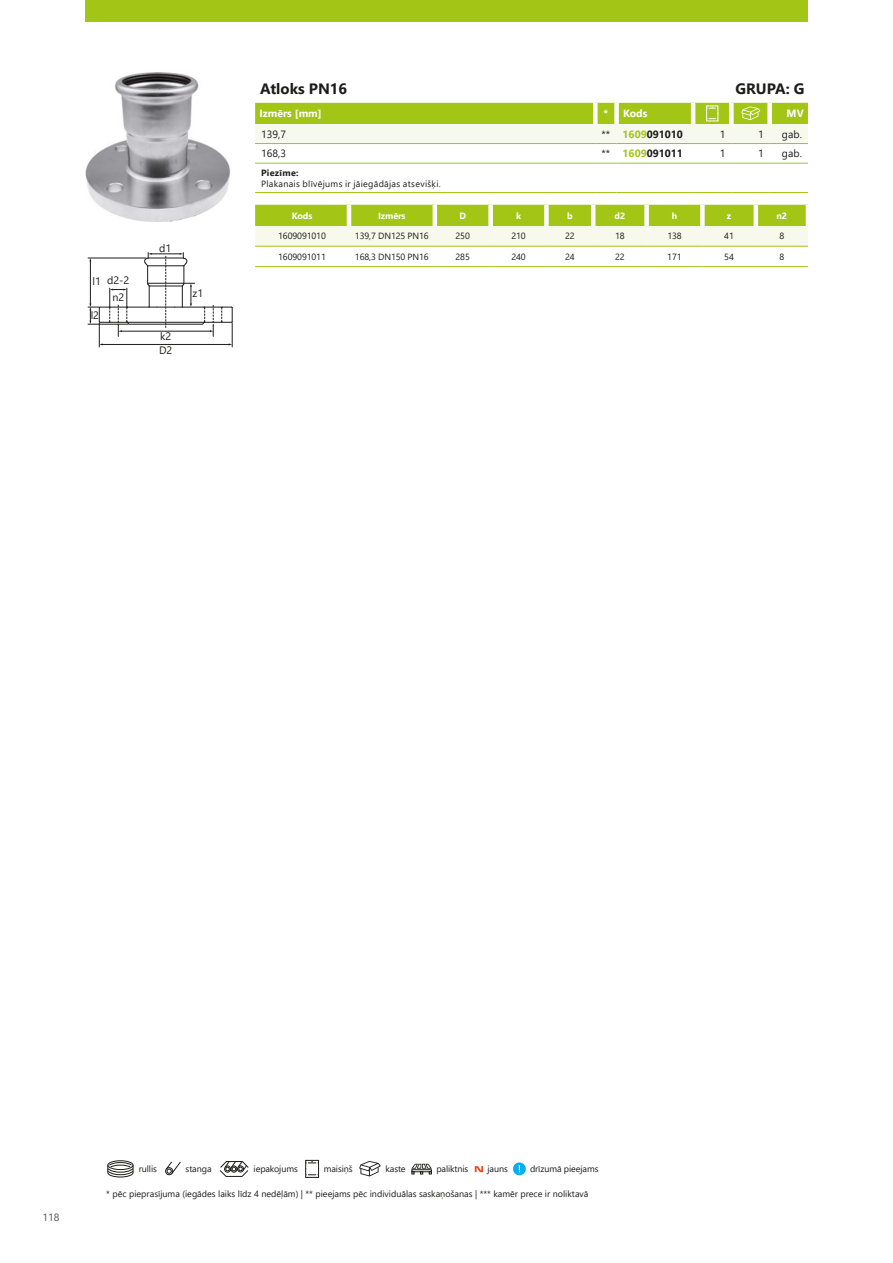
<style>
.page{position:relative;width:893px;height:1263px;background:#fff}
.page>*{position:absolute;margin:0;border:0;box-sizing:border-box;transform-origin:0 0}
.t1{font:700 15px "Segoe UI";color:#1c1c1b}
.t2{font:10.8px/17.7px "Segoe UI";color:#1c1c1b;text-align:center}
.t3{font:700 10.5px "Segoe UI";color:#1c1c1b}
.t4{font:10.5px "Segoe UI";color:#1c1c1b}
.t5{font:700 10.5px "Segoe UI";color:#fff}
.t6{font:10.5px "Segoe UI";color:#575656}
.t7{font:9px "Segoe UI";color:#1c1c1b}
.t8{font:9px "Segoe UI";letter-spacing:.03em;color:#1c1c1b}
.t9{font:700 9px "Segoe UI";letter-spacing:-.01em;color:#fff}
.t10{font:700 9px "Segoe UI";letter-spacing:.035em;color:#1c1c1b}
.s1{font-weight:400}
.s2{color:#a2c516}
</style>
<div class="page">
<div style="left:107px;top:1160px;width:26px;height:10px;border:1px solid #1c1c1b;border-radius:50%"></div>
<svg style="left:107px;top:1162px;width:27px;height:16px"></svg>
<div style="left:165px;top:1167px;width:8px;height:8px;border:1px solid #1c1c1b;border-radius:50%"></div>
<svg style="left:165px;top:1161px;width:16px;height:13px"></svg>
<svg style="left:220px;top:1161px;width:29px;height:16px"></svg>
<svg style="left:305px;top:1159px;width:15px;height:19px"></svg>
<svg style="left:359px;top:1161px;width:22px;height:15px"></svg>
<svg style="left:411px;top:1164px;width:21px;height:10px"></svg>
<svg style="left:475px;top:1166px;width:8px;height:6px"></svg>
<svg style="left:513px;top:1162px;width:13px;height:13px"></svg>
<div style="left:85px;top:0;width:723px;height:21px;background:#a2c516"></div>
<hr style="left:255px;top:163px;width:340px;height:1px;background:#a2c516">
<svg style="left:595px;top:163px;width:22px;height:1px"></svg>
<hr style="left:617px;top:163px;width:76px;height:1px;background:#a2c516">
<hr style="left:693px;top:163px;width:38px;height:1px;background:#a2c516">
<hr style="left:731px;top:163px;width:39px;height:1px;background:#a2c516">
<hr style="left:770px;top:163px;width:38px;height:1px;background:#a2c516">
<hr style="left:255px;top:192px;width:340px;height:1px;background:#a2c516">
<svg style="left:595px;top:192px;width:22px;height:1px"></svg>
<hr style="left:617px;top:192px;width:76px;height:1px;background:#a2c516">
<hr style="left:693px;top:192px;width:38px;height:1px;background:#a2c516">
<hr style="left:731px;top:192px;width:39px;height:1px;background:#a2c516">
<hr style="left:770px;top:192px;width:38px;height:1px;background:#a2c516">
<svg style="left:255px;top:103px;width:553px;height:41px;background:#ccde80"></svg>
<svg style="left:255px;top:205px;width:553px;height:41px;background:#ccde81"></svg>
<hr style="left:347px;top:205px;width:4px;height:21px;background:#fff">
<hr style="left:433px;top:205px;width:4px;height:21px;background:#fff">
<div style="left:488px;top:205px;width:5px;height:21px;background:#fff"></div>
<div style="left:544px;top:205px;width:5px;height:21px;background:#fff"></div>
<div style="left:644px;top:205px;width:5px;height:21px;background:#fff"></div>
<div style="left:700px;top:205px;width:5px;height:21px;background:#fff"></div>
<hr style="left:754px;top:205px;width:4px;height:21px;background:#fff">
<hr style="left:806px;top:205px;width:4px;height:21px;background:#fff">
<hr style="left:591px;top:205px;width:4px;height:21px;background:#fff">
<hr style="left:255px;top:246px;width:94px;height:1px;background:#a2c516">
<hr style="left:255px;top:266px;width:94px;height:1px;background:#a2c516">
<hr style="left:349px;top:246px;width:86px;height:1px;background:#a2c516">
<hr style="left:349px;top:266px;width:86px;height:1px;background:#a2c516">
<hr style="left:435px;top:246px;width:56px;height:1px;background:#a2c516">
<hr style="left:435px;top:266px;width:56px;height:1px;background:#a2c516">
<hr style="left:491px;top:246px;width:55px;height:1px;background:#a2c516">
<hr style="left:491px;top:266px;width:55px;height:1px;background:#a2c516">
<hr style="left:546px;top:246px;width:47px;height:1px;background:#a2c516">
<hr style="left:546px;top:266px;width:47px;height:1px;background:#a2c516">
<hr style="left:593px;top:246px;width:54px;height:1px;background:#a2c516">
<hr style="left:593px;top:266px;width:54px;height:1px;background:#a2c516">
<hr style="left:647px;top:246px;width:55px;height:1px;background:#a2c516">
<hr style="left:647px;top:266px;width:55px;height:1px;background:#a2c516">
<hr style="left:702px;top:246px;width:54px;height:1px;background:#a2c516">
<hr style="left:702px;top:266px;width:54px;height:1px;background:#a2c516">
<hr style="left:756px;top:246px;width:52px;height:1px;background:#a2c516">
<hr style="left:756px;top:266px;width:52px;height:1px;background:#a2c516">
<img style="left:85px;top:72px;width:146px;height:150px">
<svg style="left:88px;top:253px;width:145px;height:94px"></svg>
<p class="t2" style="left:93px;top:272px;width:10px">l1</p>
<p class="t2" style="left:91px;top:307px;width:10px">l2</p>
<p class="t2" style="left:107px;top:271px;width:24px">d2-2 n2</p>
<p class="t2" style="left:159px;top:239px;width:14px">d1</p>
<p class="t2" style="left:160px;top:328px;width:13px">k2</p>
<p class="t2" style="left:159px;top:341px;width:15px">D2</p>
<p class="t2" style="left:193px;top:285px;width:12px">z1</p>
<h1 class="t1" style="left:260px;top:75px;width:88px">Atloks PN16</h1>
<h1 class="t1" style="left:735px;top:75px;width:71px">GRUPA: G</h1>
<p class="t5" style="left:259px;top:104px;width:64px">Izmērs [mm]</p>
<p class="t5" style="left:604px;top:109px;width:45px">* Kods</p>
<p class="t5" style="left:787px;top:109px;width:19px">MV</p>
<p class="t4" style="left:261px;top:130px;width:26px">139,7</p>
<p class="t3" style="left:602px;top:130px;width:83px"><span class="s1">**</span> <span class="s2">1609</span>091010</p>
<p class="t4" style="left:720px;top:130px;width:7px">1</p>
<p class="t4" style="left:758px;top:130px;width:7px">1</p>
<p class="t4" style="left:782px;top:124px;width:21px">gab.</p>
<p class="t4" style="left:261px;top:149px;width:26px">168,3</p>
<p class="t3" style="left:602px;top:149px;width:83px"><span class="s1">**</span> <span class="s2">1609</span>091011</p>
<p class="t4" style="left:720px;top:149px;width:7px">1</p>
<p class="t4" style="left:758px;top:149px;width:7px">1</p>
<p class="t4" style="left:782px;top:144px;width:21px">gab.</p>
<p class="t10" style="left:261px;top:164px;width:39px">Piezīme:</p>
<p class="t8" style="left:261px;top:175px;width:181px">Plakanais blīvējums ir jāiegādājas atsevišķi.</p>
<p class="t9" style="left:292px;top:207px;width:22px">Kods</p>
<p class="t9" style="left:378px;top:207px;width:29px">Izmērs</p>
<p class="t9" style="left:459px;top:212px;width:8px">D</p>
<p class="t9" style="left:516px;top:207px;width:7px">k</p>
<p class="t9" style="left:567px;top:207px;width:7px">b</p>
<p class="t9" style="left:615px;top:207px;width:12px">d2</p>
<p class="t9" style="left:672px;top:212px;width:7px">h</p>
<p class="t9" style="left:727px;top:207px;width:6px">z</p>
<p class="t9" style="left:777px;top:212px;width:12px">n2</p>
<p class="t7" style="left:278px;top:233px;width:49px">1609091010</p>
<p class="t7" style="left:355px;top:233px;width:75px">139,7 DN125 PN16</p>
<p class="t7" style="left:456px;top:233px;width:16px">250</p>
<p class="t7" style="left:511px;top:233px;width:16px">210</p>
<p class="t7" style="left:565px;top:233px;width:11px">22</p>
<p class="t7" style="left:615px;top:233px;width:11px">18</p>
<p class="t7" style="left:667px;top:233px;width:16px">138</p>
<p class="t7" style="left:724px;top:233px;width:11px">41</p>
<p class="t7" style="left:779px;top:233px;width:6px">8</p>
<p class="t7" style="left:278px;top:253px;width:49px">1609091011</p>
<p class="t7" style="left:355px;top:253px;width:75px">168,3 DN150 PN16</p>
<p class="t7" style="left:455px;top:253px;width:16px">285</p>
<p class="t7" style="left:511px;top:253px;width:16px">240</p>
<p class="t7" style="left:565px;top:253px;width:11px">24</p>
<p class="t7" style="left:615px;top:253px;width:11px">22</p>
<p class="t7" style="left:667px;top:253px;width:16px">171</p>
<p class="t7" style="left:724px;top:253px;width:11px">54</p>
<p class="t7" style="left:779px;top:253px;width:6px">8</p>
<p class="t6" style="left:43px;top:1213px;width:18px">118</p>
<p class="t7" style="left:139px;top:1165px;width:20px">rullis</p>
<p class="t7" style="left:186px;top:1165px;width:27px">stanga</p>
<p class="t7" style="left:254px;top:1160px;width:46px">iepakojums</p>
<p class="t7" style="left:324px;top:1160px;width:30px">maisiņš</p>
<p class="t7" style="left:385px;top:1165px;width:22px">kaste</p>
<p class="t7" style="left:436px;top:1165px;width:33px">paliktnis</p>
<p class="t7" style="left:487px;top:1160px;width:22px">jauns</p>
<p class="t7" style="left:530px;top:1160px;width:70px">drīzumā pieejams</p>
<p class="t7" style="left:106px;top:1185px;width:484px">* pēc pieprasījuma (iegādes laiks līdz 4 nedēļām) | ** pieejams pēc individuālas saskaņošanas | *** kamēr prece ir noliktavā</p>
</div>
